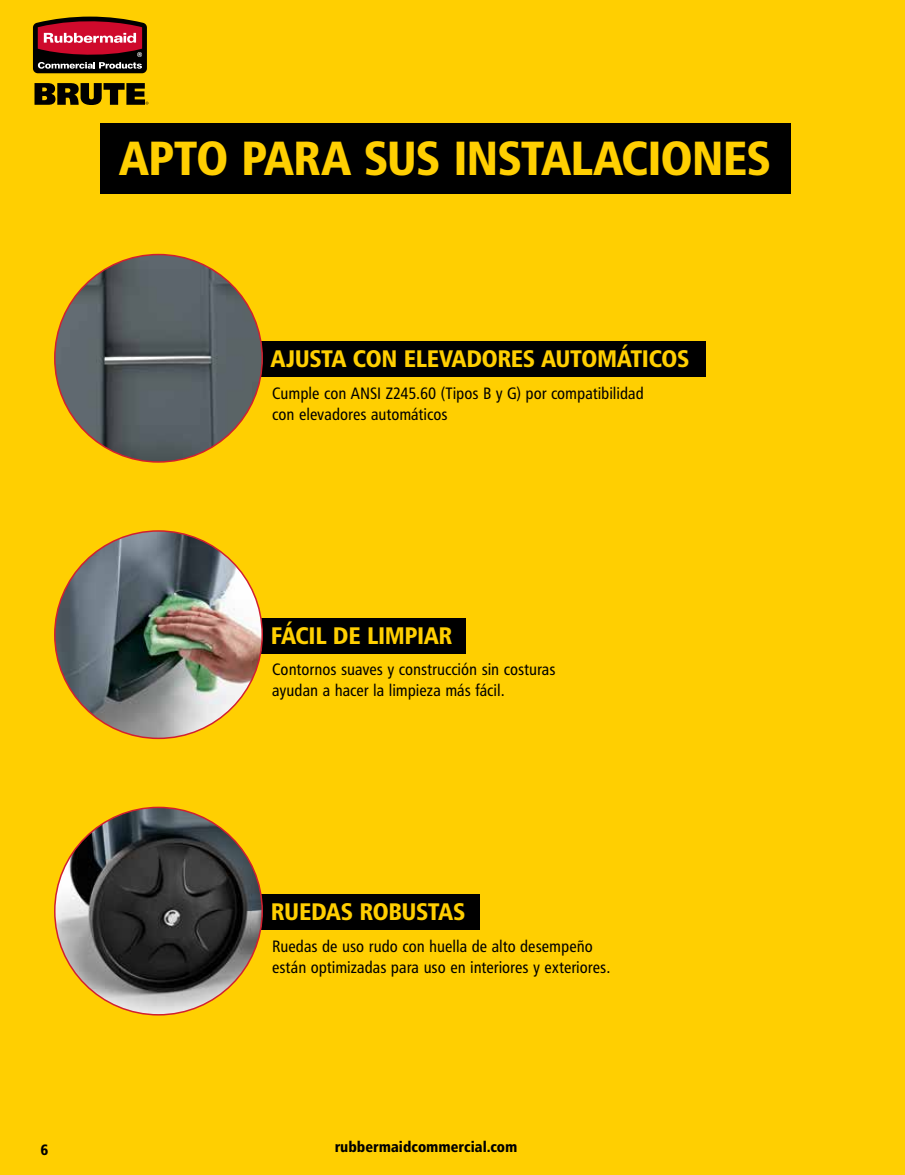
<style>
.page{position:relative;width:905px;height:1175px;background:#fff}
.page>*{position:absolute;margin:0;border:0;box-sizing:border-box;transform-origin:0 0}
.t1{font:48px "Humanist 777 BT Black Condensed B";letter-spacing:-.02em;color:#ffcf01}
.t2{font:24px "Humanist 777 BT Black Condensed B";letter-spacing:-.015em;color:#ffcf01}
.t3{font:16.5px/21px "Humanist 777 BT Roman Condensed B";color:#000}
.t4{font:15px "Humanist 777 BT Black Condensed B";letter-spacing:.005em;color:#000}
</style>
<div class="page">
<div style="left:0;top:0;width:904px;height:1174px;background:#ffcf01"></div>
<svg style="left:27px;top:0;width:127px;height:110px;background:#a36917"></svg>
<div style="left:224px;top:341px;width:481px;height:36px;background:#000"></div>
<img style="left:55px;top:254px;width:207px;height:208px;border-radius:104px">
<div style="left:224px;top:618px;width:242px;height:35px;background:#000"></div>
<img style="left:55px;top:531px;width:207px;height:207px;border-radius:103px">
<div style="left:224px;top:894px;width:256px;height:35px;background:#000"></div>
<img style="left:55px;top:807px;width:207px;height:207px;border-radius:104px">
<div style="left:100px;top:123px;width:690px;height:70px;background:#000"></div>
<h1 class="t1" style="left:119px;top:127px;width:653px">APTO PARA SUS INSTALACIONES</h1>
<h2 class="t2" style="left:271px;top:344px;width:420px">AJUSTA CON ELEVADORES AUTOMÁTICOS</h2>
<p class="t3" style="left:272px;top:382px;width:373px">Cumple con ANSI Z245.60 (Tipos B y G) por compatibilidad con elevadores automáticos</p>
<h2 class="t2" style="left:271px;top:620px;width:183px">FÁCIL DE LIMPIAR</h2>
<p class="t3" style="left:272px;top:659px;width:285px">Contornos suaves y construcción sin costuras ayudan a hacer la limpieza más fácil.</p>
<h2 class="t2" style="left:271px;top:896px;width:196px">RUEDAS ROBUSTAS</h2>
<p class="t3" style="left:272px;top:935px;width:340px">Ruedas de uso rudo con huella de alto desempeño están optimizadas para uso en interiores y exteriores.</p>
<p class="t4" style="left:40px;top:1140px;width:9px">6</p>
<p class="t4" style="left:335px;top:1137px;width:184px">rubbermaidcommercial.com</p>
</div>
